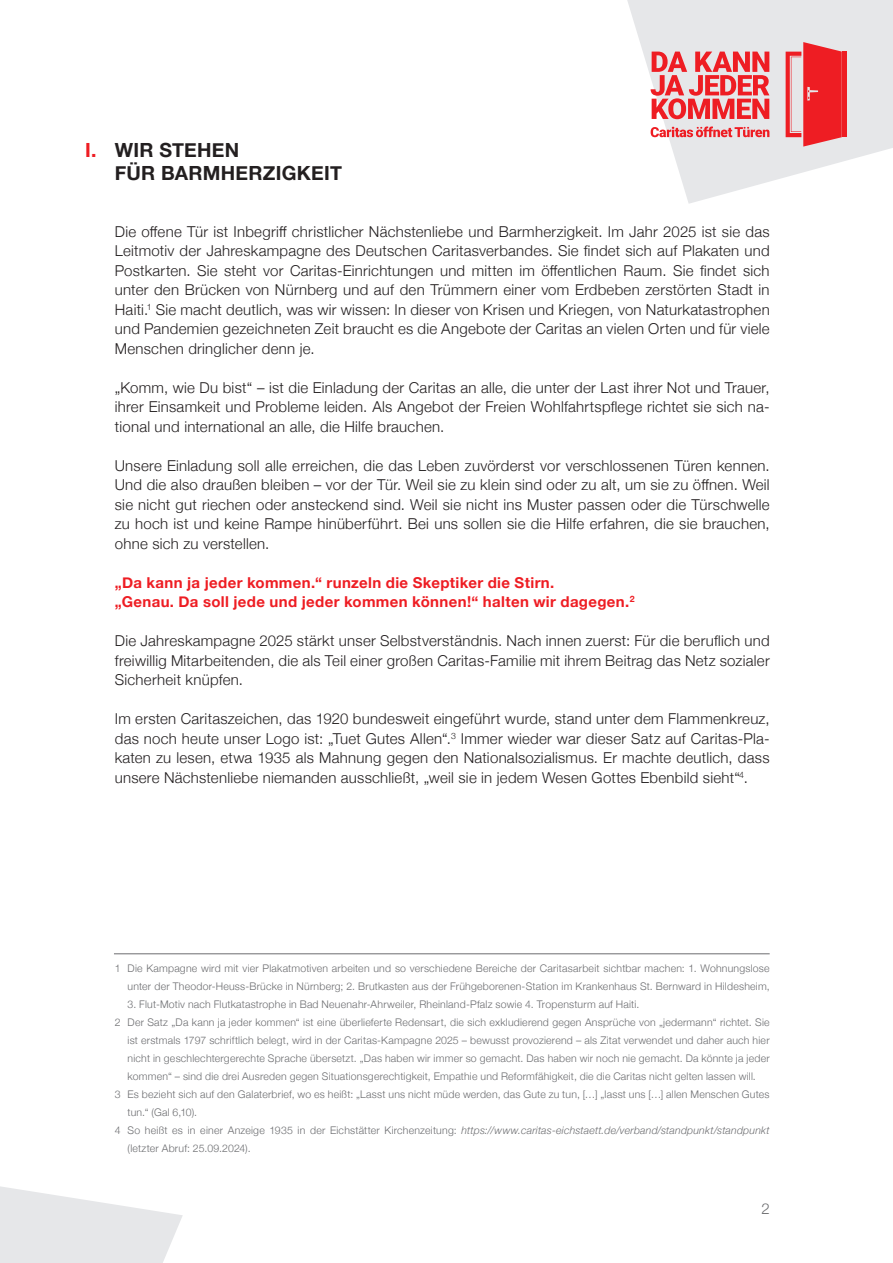
<style>
.page{position:relative;width:893px;height:1263px;background:#fff}
.page>*{position:absolute;margin:0;border:0;box-sizing:border-box;transform-origin:0 0}
.t1{font:700 19.5px/23.4px "Helvetica Neue";letter-spacing:.015em;color:#231f20}
.t2{font:300 15px/19.5px "Helvetica Neue";letter-spacing:.02em;color:#231f20;text-align:justify}
.t3{font:700 15px/19.5px "Helvetica Neue";letter-spacing:.025em;color:#ee1d23}
.t4{font:300 15px "Helvetica Neue";color:#6c6d70}
.t5{font:300 10.5px/18px "Helvetica Neue";letter-spacing:.02em;color:#6c6d70;text-align:right}
.t6{font:italic 300 10.5px "Helvetica Neue";letter-spacing:.02em;color:#6c6d70}
.s1{color:#ee1d23}
.s2{font-style:normal}
</style>
<div class="page">
<svg style="left:627px;top:0;width:266px;height:204px;fill:#e6e7e9"></svg>
<svg style="left:651px;top:52px;width:118px;height:67px"></svg>
<svg style="left:651px;top:126px;width:118px;height:11px"></svg>
<hr style="left:843px;top:52px;width:4px;height:85px;background:#ee1d23">
<svg style="left:786px;top:42px;width:56px;height:105px"></svg>
<hr style="left:114px;top:953px;width:656px;height:1px;background:#6c6d70">
<svg style="left:0;top:1186px;width:183px;height:77px"></svg>
<h1 class="t1" style="left:115px;top:138px;width:229px;text-indent:-30px"><span class="s1">I.</span> WIR STEHEN<br>FÜR BARMHERZIGKEIT</h1>
<p class="t2" style="left:115px;top:221px;width:656px">Die offene Tür ist Inbegriff christlicher Nächstenliebe und Barmherzigkeit. Im Jahr 2025 ist sie das Leitmotiv der Jahreskampagne des Deutschen Caritasverbandes. Sie findet sich auf Plakaten und Postkarten. Sie steht vor Caritas-Einrichtungen und mitten im öffentlichen Raum. Sie findet sich unter den Brücken von Nürnberg und auf den Trümmern einer vom Erdbeben zerstörten Stadt in Haiti.<sup>1</sup> Sie macht deutlich, was wir wissen: In dieser von Krisen und Kriegen, von Naturkatastrophen und Pandemien gezeichneten Zeit braucht es die Angebote der Caritas an vielen Orten und für viele Menschen dringlicher denn je.</p>
<p class="t2" style="left:115px;top:377px;width:656px">„Komm, wie Du bist“ – ist die Einladung der Caritas an alle, die unter der Last ihrer Not und Trauer, ihrer Einsamkeit und Probleme leiden. Als Angebot der Freien Wohlfahrtspflege richtet sie sich na&shy;tional und international an alle, die Hilfe brauchen.</p>
<p class="t2" style="left:115px;top:455px;width:656px">Unsere Einladung soll alle erreichen, die das Leben zuvörderst vor verschlossenen Türen kennen.<br>Und die also draußen bleiben – vor der Tür. Weil sie zu klein sind oder zu alt, um sie zu öffnen. Weil sie nicht gut riechen oder ansteckend sind. Weil sie nicht ins Muster passen oder die Türschwelle zu hoch ist und keine Rampe hinüberführt. Bei uns sollen sie die Hilfe erfahren, die sie brauchen, ohne sich zu verstellen.</p>
<p class="t3" style="left:115px;top:573px;width:521px">„Da kann ja jeder kommen.“ runzeln die Skeptiker die Stirn.<br>„Genau. Da soll jede und jeder kommen können!“ halten wir dagegen.<sup>2</sup></p>
<p class="t2" style="left:115px;top:630px;width:656px">Die Jahreskampagne 2025 stärkt unser Selbstverständnis. Nach innen zuerst: Für die beruflich und freiwillig Mitarbeitenden, die als Teil einer großen Caritas-Familie mit ihrem Beitrag das Netz sozialer Sicherheit knüpfen.</p>
<p class="t2" style="left:115px;top:708px;width:656px">Im ersten Caritaszeichen, das 1920 bundesweit eingeführt wurde, stand unter dem Flammenkreuz, das noch heute unser Logo ist: „Tuet Gutes Allen“.<sup>3</sup> Immer wieder war dieser Satz auf Caritas-Pla&shy;katen zu lesen, etwa 1935 als Mahnung gegen den Nationalsozialismus. Er machte deutlich, dass unsere Nächstenliebe niemanden ausschließt, „weil sie in jedem Wesen Gottes Ebenbild sieht“<sup>4</sup>.</p>
<p class="t5" style="left:115px;top:959px;width:656px">1 Die Kampagne wird mit vier Plakatmotiven arbeiten und so verschiedene Bereiche der Caritasarbeit sichtbar machen: 1. Wohnungslose unter der Theodor-Heuss-Brücke in Nürnberg; 2. Brutkasten aus der Frühgeborenen-Station im Krankenhaus St. Bernward in Hildesheim,</p>
<p class="t5" style="left:128px;top:995px;width:513px">3. Flut-Motiv nach Flutkatastrophe in Bad Neuenahr-Ahrweiler, Rheinland-Pfalz sowie 4. Tropensturm auf Haiti.</p>
<p class="t5" style="left:115px;top:1013px;width:656px">2 Der Satz „Da kann ja jeder kommen“ ist eine überlieferte Redensart, die sich exkludierend gegen Ansprüche von „jedermann“ richtet. Sie</p>
<p class="t5" style="left:128px;top:1031px;width:644px">ist erstmals 1797 schriftlich belegt, wird in der Caritas-Kampagne 2025 – bewusst provozierend – als Zitat verwendet und daher auch hier</p>
<p class="t5" style="left:128px;top:1049px;width:644px">nicht in geschlechtergerechte Sprache übersetzt. „Das haben wir immer so gemacht. Das haben wir noch nie gemacht. Da könnte ja jeder</p>
<p class="t5" style="left:128px;top:1067px;width:630px">kommen“ – sind die drei Ausreden gegen Situationsgerechtigkeit, Empathie und Reformfähigkeit, die die Caritas nicht gelten lassen will.</p>
<p class="t5" style="left:115px;top:1085px;width:656px">3 Es bezieht sich auf den Galaterbrief, wo es heißt: „Lasst uns nicht müde werden, das Gute zu tun, […] „lasst uns […] allen Menschen Gutes</p>
<p class="t5" style="left:128px;top:1103px;width:71px">tun.“ (Gal 6,10).</p>
<p class="t6" style="left:115px;top:1122px;width:656px"><span class="s2">4 So heißt es in einer Anzeige 1935 in der Eichstätter Kirchenzeitung:</span> https://www.caritas-eichstaett.de/verband/standpunkt/standpunkt</p>
<p class="t5" style="left:128px;top:1139px;width:125px">(letzter Abruf: 25.09.2024).</p>
<p class="t4" style="left:761px;top:1196px;width:10px">2</p>
</div>
